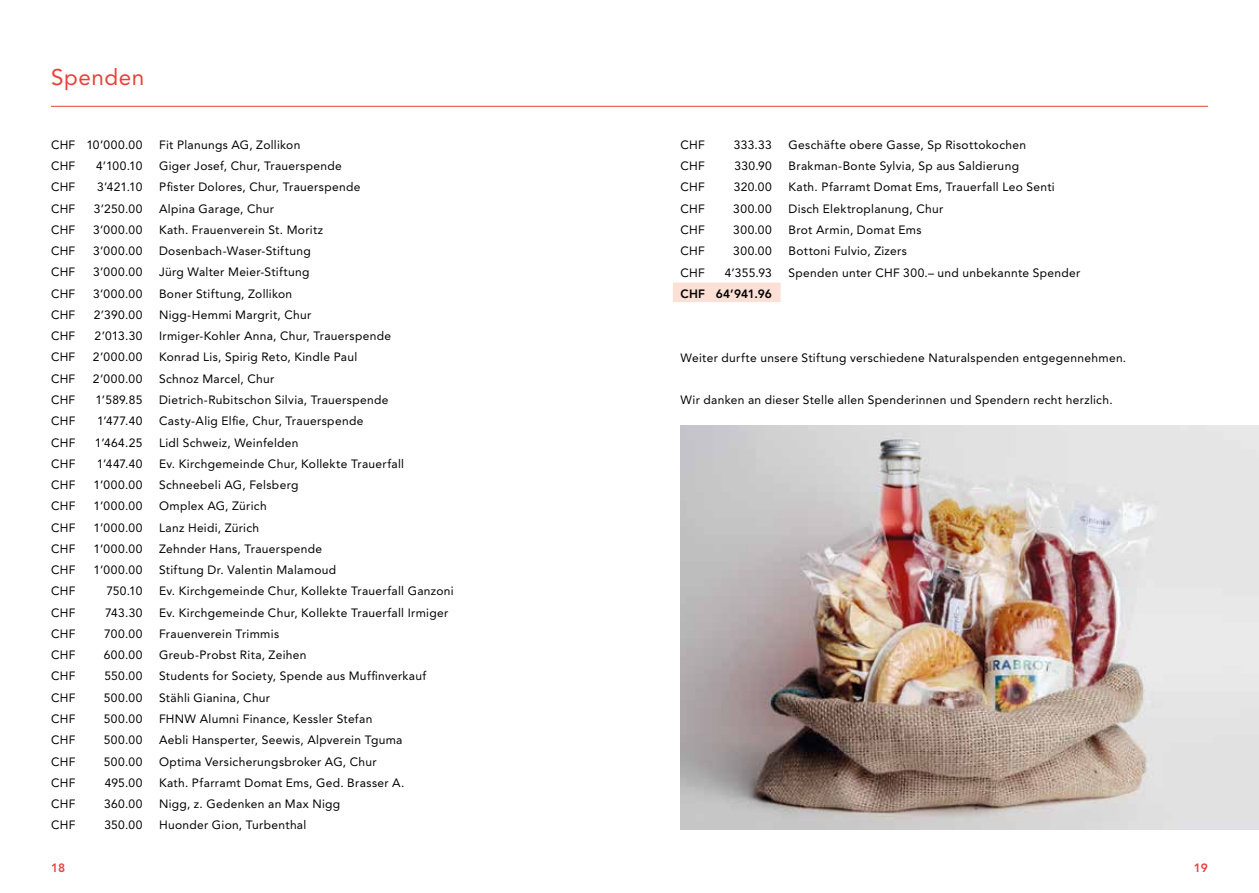
<style>
.page{position:relative;width:1259px;height:893px;background:#fff}
.page>*{position:absolute;margin:0;border:0;box-sizing:border-box;transform-origin:0 0}
.t1{font:22.5px "Avenir LT";letter-spacing:.025em;color:#e8423b}
.t2{font:12px "Avenir LT";letter-spacing:.025em;color:#000}
.t3{font:800 12px "Avenir LT";letter-spacing:.015em;color:#000}
.t4{font:800 12px "Avenir LT";color:#e8423b}
</style>
<div class="page">
<div style="left:672px;top:282px;width:109px;height:21px;background:#fcdfd5;border:1px solid #fff"></div>
<hr style="left:51px;top:106px;width:1157px;height:1px;background:#e8423b">
<img style="left:680px;top:425px;width:579px;height:404px">
<h1 class="t1" style="left:51px;top:64px;width:95px">Spenden</h1>
<p class="t2" style="left:51px;top:138px;width:93px">CHF 10’000.00</p>
<p class="t2" style="left:159px;top:138px;width:143px">Fit Planungs AG, Zollikon</p>
<p class="t2" style="left:51px;top:159px;width:26px">CHF</p>
<p class="t2" style="left:96px;top:159px;width:48px">4’100.10</p>
<p class="t2" style="left:159px;top:159px;width:184px">Giger Josef, Chur, Trauerspende</p>
<p class="t2" style="left:51px;top:180px;width:26px">CHF</p>
<p class="t2" style="left:97px;top:180px;width:47px">3’421.10</p>
<p class="t2" style="left:159px;top:180px;width:203px">Pfister Dolores, Chur, Trauerspende</p>
<p class="t2" style="left:51px;top:201px;width:26px">CHF</p>
<p class="t2" style="left:94px;top:201px;width:50px">3’250.00</p>
<p class="t2" style="left:159px;top:201px;width:117px">Alpina Garage, Chur</p>
<p class="t2" style="left:51px;top:223px;width:26px">CHF</p>
<p class="t2" style="left:93px;top:223px;width:51px">3’000.00</p>
<p class="t2" style="left:159px;top:223px;width:166px">Kath. Frauenverein St. Moritz</p>
<p class="t2" style="left:51px;top:244px;width:26px">CHF</p>
<p class="t2" style="left:93px;top:244px;width:51px">3’000.00</p>
<p class="t2" style="left:159px;top:244px;width:153px">Dosenbach-Waser-Stiftung</p>
<p class="t2" style="left:51px;top:265px;width:26px">CHF</p>
<p class="t2" style="left:93px;top:265px;width:51px">3’000.00</p>
<p class="t2" style="left:159px;top:265px;width:152px">Jürg Walter Meier-Stiftung</p>
<p class="t2" style="left:51px;top:287px;width:26px">CHF</p>
<p class="t2" style="left:93px;top:287px;width:51px">3’000.00</p>
<p class="t2" style="left:159px;top:287px;width:135px">Boner Stiftung, Zollikon</p>
<p class="t2" style="left:51px;top:308px;width:26px">CHF</p>
<p class="t2" style="left:94px;top:308px;width:50px">2’390.00</p>
<p class="t2" style="left:159px;top:308px;width:154px">Nigg-Hemmi Margrit, Chur</p>
<p class="t2" style="left:51px;top:329px;width:26px">CHF</p>
<p class="t2" style="left:95px;top:329px;width:49px">2’013.30</p>
<p class="t2" style="left:159px;top:329px;width:234px">Irmiger-Kohler Anna, Chur, Trauerspende</p>
<p class="t2" style="left:51px;top:350px;width:26px">CHF</p>
<p class="t2" style="left:93px;top:350px;width:51px">2’000.00</p>
<p class="t2" style="left:159px;top:350px;width:200px">Konrad Lis, Spirig Reto, Kindle Paul</p>
<p class="t2" style="left:51px;top:372px;width:26px">CHF</p>
<p class="t2" style="left:93px;top:372px;width:51px">2’000.00</p>
<p class="t2" style="left:159px;top:372px;width:117px">Schnoz Marcel, Chur</p>
<p class="t2" style="left:51px;top:393px;width:26px">CHF</p>
<p class="t2" style="left:96px;top:393px;width:48px">1’589.85</p>
<p class="t2" style="left:159px;top:393px;width:231px">Dietrich-Rubitschon Silvia, Trauerspende</p>
<p class="t2" style="left:51px;top:414px;width:26px">CHF</p>
<p class="t2" style="left:97px;top:414px;width:47px">1’477.40</p>
<p class="t2" style="left:159px;top:414px;width:206px">Casty-Alig Elfie, Chur, Trauerspende</p>
<p class="t2" style="left:51px;top:435px;width:26px">CHF</p>
<p class="t2" style="left:95px;top:435px;width:49px">1’464.25</p>
<p class="t2" style="left:159px;top:435px;width:141px">Lidl Schweiz, Weinfelden</p>
<p class="t2" style="left:51px;top:457px;width:26px">CHF</p>
<p class="t2" style="left:97px;top:457px;width:47px">1’447.40</p>
<p class="t2" style="left:159px;top:457px;width:247px">Ev. Kirchgemeinde Chur, Kollekte Trauerfall</p>
<p class="t2" style="left:51px;top:478px;width:26px">CHF</p>
<p class="t2" style="left:94px;top:478px;width:50px">1’000.00</p>
<p class="t2" style="left:159px;top:478px;width:141px">Schneebeli AG, Felsberg</p>
<p class="t2" style="left:51px;top:499px;width:26px">CHF</p>
<p class="t2" style="left:94px;top:499px;width:50px">1’000.00</p>
<p class="t2" style="left:159px;top:499px;width:109px">Omplex AG, Zürich</p>
<p class="t2" style="left:51px;top:520px;width:26px">CHF</p>
<p class="t2" style="left:94px;top:520px;width:50px">1’000.00</p>
<p class="t2" style="left:159px;top:520px;width:102px">Lanz Heidi, Zürich</p>
<p class="t2" style="left:51px;top:542px;width:26px">CHF</p>
<p class="t2" style="left:94px;top:542px;width:50px">1’000.00</p>
<p class="t2" style="left:159px;top:542px;width:165px">Zehnder Hans, Trauerspende</p>
<p class="t2" style="left:51px;top:563px;width:26px">CHF</p>
<p class="t2" style="left:94px;top:563px;width:50px">1’000.00</p>
<p class="t2" style="left:159px;top:563px;width:178px">Stiftung Dr. Valentin Malamoud</p>
<p class="t2" style="left:51px;top:584px;width:26px">CHF</p>
<p class="t2" style="left:106px;top:584px;width:38px">750.10</p>
<p class="t2" style="left:159px;top:584px;width:296px">Ev. Kirchgemeinde Chur, Kollekte Trauerfall Ganzoni</p>
<p class="t2" style="left:51px;top:605px;width:26px">CHF</p>
<p class="t2" style="left:105px;top:605px;width:39px">743.30</p>
<p class="t2" style="left:159px;top:605px;width:291px">Ev. Kirchgemeinde Chur, Kollekte Trauerfall Irmiger</p>
<p class="t2" style="left:51px;top:627px;width:26px">CHF</p>
<p class="t2" style="left:104px;top:627px;width:40px">700.00</p>
<p class="t2" style="left:159px;top:627px;width:122px">Frauenverein Trimmis</p>
<p class="t2" style="left:51px;top:648px;width:26px">CHF</p>
<p class="t2" style="left:104px;top:648px;width:40px">600.00</p>
<p class="t2" style="left:159px;top:648px;width:149px">Greub-Probst Rita, Zeihen</p>
<p class="t2" style="left:51px;top:669px;width:26px">CHF</p>
<p class="t2" style="left:104px;top:669px;width:40px">550.00</p>
<p class="t2" style="left:159px;top:669px;width:269px">Students for Society, Spende aus Muffinverkauf</p>
<p class="t2" style="left:51px;top:691px;width:26px">CHF</p>
<p class="t2" style="left:104px;top:691px;width:40px">500.00</p>
<p class="t2" style="left:159px;top:691px;width:113px">Stähli Gianina, Chur</p>
<p class="t2" style="left:51px;top:712px;width:26px">CHF</p>
<p class="t2" style="left:104px;top:712px;width:40px">500.00</p>
<p class="t2" style="left:159px;top:712px;width:215px">FHNW Alumni Finance, Kessler Stefan</p>
<p class="t2" style="left:51px;top:733px;width:26px">CHF</p>
<p class="t2" style="left:104px;top:733px;width:40px">500.00</p>
<p class="t2" style="left:159px;top:733px;width:245px">Aebli Hansperter, Seewis, Alpverein Tguma</p>
<p class="t2" style="left:51px;top:754px;width:26px">CHF</p>
<p class="t2" style="left:104px;top:754px;width:40px">500.00</p>
<p class="t2" style="left:159px;top:754px;width:219px">Optima Versicherungsbroker AG, Chur</p>
<p class="t2" style="left:51px;top:776px;width:26px">CHF</p>
<p class="t2" style="left:105px;top:776px;width:39px">495.00</p>
<p class="t2" style="left:159px;top:776px;width:247px">Kath. Pfarramt Domat Ems, Ged. Brasser A.</p>
<p class="t2" style="left:51px;top:797px;width:26px">CHF</p>
<p class="t2" style="left:104px;top:797px;width:40px">360.00</p>
<p class="t2" style="left:159px;top:797px;width:183px">Nigg, z. Gedenken an Max Nigg</p>
<p class="t2" style="left:51px;top:818px;width:26px">CHF</p>
<p class="t2" style="left:104px;top:818px;width:40px">350.00</p>
<p class="t2" style="left:159px;top:818px;width:149px">Huonder Gion, Turbenthal</p>
<p class="t2" style="left:680px;top:138px;width:26px">CHF</p>
<p class="t2" style="left:734px;top:138px;width:40px">333.33</p>
<p class="t2" style="left:788px;top:138px;width:239px">Geschäfte obere Gasse, Sp Risottokochen</p>
<p class="t2" style="left:680px;top:159px;width:26px">CHF</p>
<p class="t2" style="left:734px;top:159px;width:39px">330.90</p>
<p class="t2" style="left:788px;top:159px;width:232px">Brakman-Bonte Sylvia, Sp aus Saldierung</p>
<p class="t2" style="left:680px;top:180px;width:26px">CHF</p>
<p class="t2" style="left:734px;top:180px;width:40px">320.00</p>
<p class="t2" style="left:788px;top:180px;width:268px">Kath. Pfarramt Domat Ems, Trauerfall Leo Senti</p>
<p class="t2" style="left:680px;top:202px;width:26px">CHF</p>
<p class="t2" style="left:733px;top:202px;width:40px">300.00</p>
<p class="t2" style="left:788px;top:202px;width:156px">Disch Elektroplanung, Chur</p>
<p class="t2" style="left:680px;top:223px;width:26px">CHF</p>
<p class="t2" style="left:733px;top:223px;width:40px">300.00</p>
<p class="t2" style="left:788px;top:223px;width:134px">Brot Armin, Domat Ems</p>
<p class="t2" style="left:680px;top:244px;width:26px">CHF</p>
<p class="t2" style="left:733px;top:244px;width:40px">300.00</p>
<p class="t2" style="left:788px;top:244px;width:120px">Bottoni Fulvio, Zizers</p>
<p class="t2" style="left:680px;top:265px;width:26px">CHF</p>
<p class="t2" style="left:725px;top:265px;width:49px">4’355.93</p>
<p class="t2" style="left:788px;top:265px;width:293px">Spenden unter CHF 300.– und unbekannte Spender</p>
<p class="t3" style="left:680px;top:287px;width:93px">CHF 64’941.96</p>
<p class="t2" style="left:680px;top:350px;width:447px">Weiter durfte unsere Stiftung verschiedene Naturalspenden entgegennehmen.</p>
<p class="t2" style="left:680px;top:393px;width:434px">Wir danken an dieser Stelle allen Spenderinnen und Spendern recht herzlich.</p>
<p class="t4" style="left:51px;top:860px;width:16px">18</p>
<p class="t4" style="left:1193px;top:860px;width:16px">19</p>
</div>
